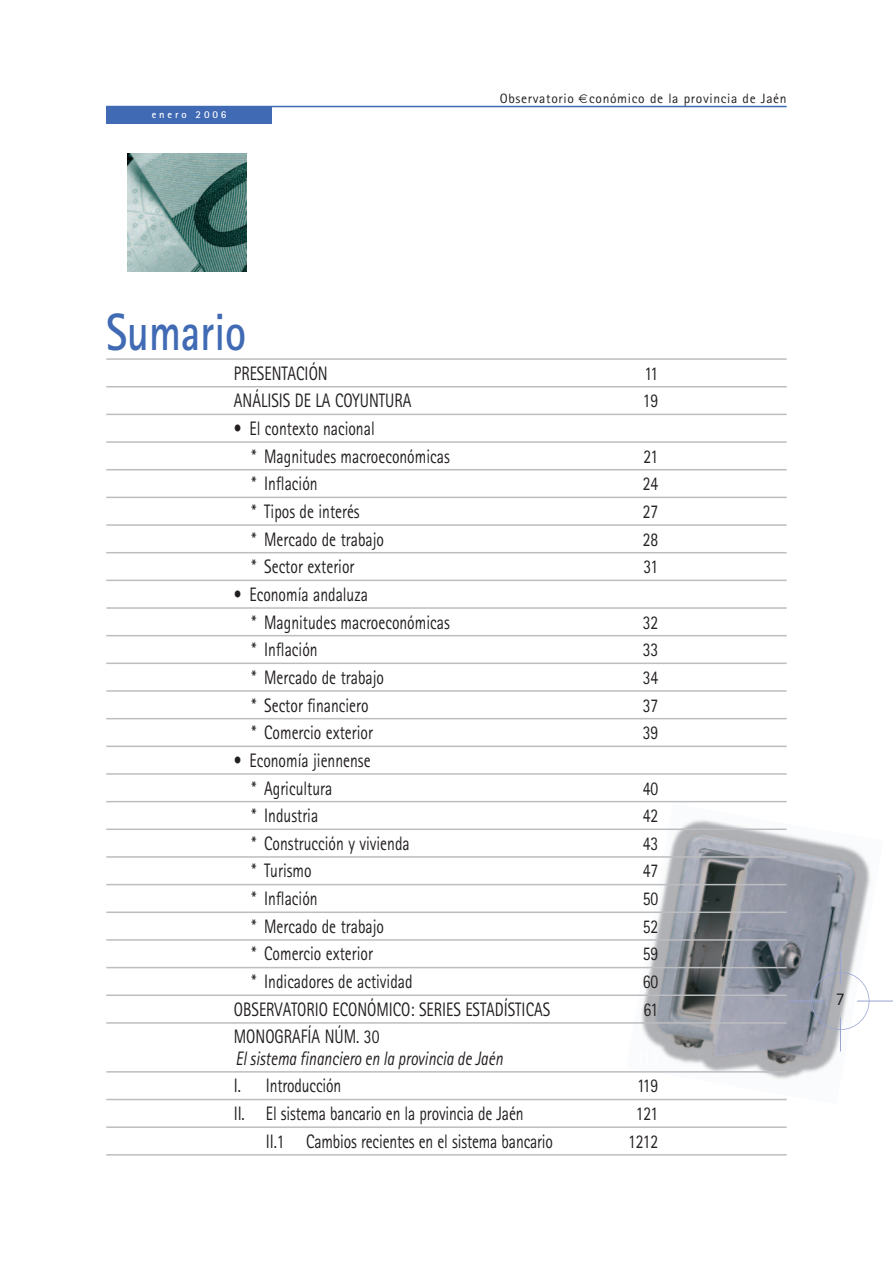
<style>
.page{position:relative;width:893px;height:1263px;background:#fff}
.page>*{position:absolute;margin:0;border:0;box-sizing:border-box;transform-origin:0 0}
.t1{font:700 52.5px "Rotis Sans Serif";color:#406ab4;scale:.8 1}
.t2{font:19.5px/27.6px "Rotis Sans Serif";color:#231f20;scale:.8 1}
.t3{font:italic 19.5px "Rotis Sans Serif";color:#231f20;scale:.8 1}
.t4{font:18px "Rotis Sans Serif";color:#231f20}
.t5{font:13.5px "Rotis Sans Serif";letter-spacing:.05em;color:#231f20}
.t6{font:700 10.5px "Rotis Sans Serif";letter-spacing:.27em;color:#fff}
.s1{font-family:"Charcoal"}
</style>
<div class="page">
<img style="left:627px;top:820px;width:256px;height:281px">
<div style="left:106px;top:107px;width:166px;height:17px;background:#406ab4"></div>
<hr style="left:106px;top:106px;width:681px;height:1px;background:#406ab4">
<div style="left:811px;top:972px;width:58px;height:58px;border:2px solid #98a4d3;border-radius:50%"></div>
<hr style="left:840px;top:1017px;width:1px;height:34px;background:#98a4d3">
<hr style="left:790px;top:1001px;width:34px;height:1px;background:#98a4d3">
<hr style="left:840px;top:950px;width:1px;height:34px;background:#98a4d3">
<hr style="left:857px;top:1001px;width:36px;height:1px;background:#98a4d3">
<img style="left:128px;top:153px;width:118px;height:119px">
<hr style="left:106px;top:358px;width:681px;height:2px;background:#bcbdc0">
<hr style="left:106px;top:386px;width:681px;height:1px;background:#bcbdc0">
<hr style="left:106px;top:414px;width:681px;height:1px;background:#bcbdc0">
<hr style="left:106px;top:441px;width:681px;height:2px;background:#bcbdc0">
<hr style="left:106px;top:469px;width:681px;height:1px;background:#bcbdc0">
<hr style="left:106px;top:497px;width:681px;height:1px;background:#bcbdc0">
<hr style="left:106px;top:524px;width:681px;height:2px;background:#bcbdc0">
<hr style="left:106px;top:552px;width:681px;height:1px;background:#bcbdc0">
<hr style="left:106px;top:580px;width:681px;height:1px;background:#bcbdc0">
<hr style="left:106px;top:607px;width:681px;height:2px;background:#bcbdc0">
<hr style="left:106px;top:635px;width:681px;height:1px;background:#bcbdc0">
<hr style="left:106px;top:663px;width:681px;height:1px;background:#bcbdc0">
<hr style="left:106px;top:690px;width:681px;height:2px;background:#bcbdc0">
<hr style="left:106px;top:718px;width:681px;height:1px;background:#bcbdc0">
<hr style="left:106px;top:745px;width:681px;height:2px;background:#bcbdc0">
<hr style="left:106px;top:773px;width:681px;height:2px;background:#bcbdc0">
<hr style="left:106px;top:801px;width:681px;height:1px;background:#bcbdc0">
<hr style="left:106px;top:828px;width:681px;height:2px;background:#bcbdc0">
<hr style="left:106px;top:856px;width:681px;height:2px;background:#bcbdc0">
<hr style="left:106px;top:884px;width:681px;height:1px;background:#bcbdc0">
<hr style="left:106px;top:911px;width:681px;height:2px;background:#bcbdc0">
<hr style="left:106px;top:939px;width:681px;height:2px;background:#bcbdc0">
<hr style="left:106px;top:967px;width:681px;height:1px;background:#bcbdc0">
<hr style="left:106px;top:994px;width:681px;height:2px;background:#bcbdc0">
<hr style="left:106px;top:1022px;width:681px;height:2px;background:#bcbdc0">
<hr style="left:106px;top:1071px;width:681px;height:1px;background:#bcbdc0">
<hr style="left:106px;top:1099px;width:681px;height:1px;background:#bcbdc0">
<hr style="left:106px;top:1126px;width:681px;height:2px;background:#bcbdc0">
<hr style="left:106px;top:1154px;width:681px;height:1px;background:#bcbdc0">
<p class="t6" style="left:152px;top:111px;width:76px">enero 2006</p>
<p class="t5" style="left:500px;top:94px;width:289px">Observatorio <span class="s1">€</span>conómico de la provincia de Jaén</p>
<h1 class="t1" style="left:106px;top:314px;width:176px">Sumario</h1>
<p class="t2" style="left:234px;top:361px;width:119px">PRESENTACIÓN</p>
<p class="t2" style="left:644px;top:361px;width:19px">11</p>
<p class="t2" style="left:234px;top:389px;width:224px">ANÁLISIS DE LA COYUNTURA</p>
<p class="t2" style="left:643px;top:389px;width:21px">19</p>
<p class="t2" style="left:251px;top:416px;width:249px;text-indent:-18px">• El contexto nacional<br>* Magnitudes macroeconómicas</p>
<p class="t2" style="left:643px;top:444px;width:20px">21</p>
<p class="t2" style="left:251px;top:472px;width:84px">* Inflación</p>
<p class="t2" style="left:643px;top:472px;width:21px">24</p>
<p class="t2" style="left:251px;top:499px;width:137px">* Tipos de interés</p>
<p class="t2" style="left:643px;top:499px;width:21px">27</p>
<p class="t2" style="left:251px;top:527px;width:167px">* Mercado de trabajo</p>
<p class="t2" style="left:643px;top:527px;width:21px">28</p>
<p class="t2" style="left:251px;top:555px;width:130px">* Sector exterior</p>
<p class="t2" style="left:643px;top:555px;width:20px">31</p>
<p class="t2" style="left:251px;top:582px;width:249px;text-indent:-18px">• Economía andaluza<br>* Magnitudes macroeconómicas</p>
<p class="t2" style="left:643px;top:610px;width:21px">32</p>
<p class="t2" style="left:251px;top:638px;width:84px">* Inflación</p>
<p class="t2" style="left:643px;top:638px;width:21px">33</p>
<p class="t2" style="left:251px;top:665px;width:167px">* Mercado de trabajo</p>
<p class="t2" style="left:643px;top:665px;width:21px">34</p>
<p class="t2" style="left:251px;top:693px;width:148px">* Sector financiero</p>
<p class="t2" style="left:643px;top:693px;width:21px">37</p>
<p class="t2" style="left:251px;top:721px;width:153px">* Comercio exterior</p>
<p class="t2" style="left:643px;top:721px;width:21px">39</p>
<p class="t2" style="left:251px;top:748px;width:150px;text-indent:-18px">• Economía jiennense * Agricultura</p>
<p class="t2" style="left:643px;top:776px;width:21px">40</p>
<p class="t2" style="left:251px;top:804px;width:85px">* Industria</p>
<p class="t2" style="left:643px;top:804px;width:21px">42</p>
<p class="t2" style="left:251px;top:831px;width:199px">* Construcción y vivienda</p>
<p class="t2" style="left:643px;top:831px;width:21px">43</p>
<p class="t2" style="left:251px;top:859px;width:77px">* Turismo</p>
<p class="t2" style="left:643px;top:859px;width:21px">47</p>
<p class="t2" style="left:251px;top:887px;width:84px">* Inflación</p>
<p class="t2" style="left:643px;top:887px;width:21px">50</p>
<p class="t2" style="left:251px;top:914px;width:167px">* Mercado de trabajo</p>
<p class="t2" style="left:643px;top:914px;width:21px">52</p>
<p class="t2" style="left:251px;top:942px;width:153px">* Comercio exterior</p>
<p class="t2" style="left:643px;top:942px;width:21px">59</p>
<p class="t2" style="left:251px;top:970px;width:203px">* Indicadores de actividad</p>
<p class="t2" style="left:643px;top:970px;width:21px">60</p>
<p class="t2" style="left:234px;top:997px;width:397px">OBSERVATORIO ECONÓMICO: SERIES ESTADÍSTICAS</p>
<p class="t2" style="left:643px;top:997px;width:20px">61</p>
<p class="t2" style="left:234px;top:1025px;width:183px">MONOGRAFÍA NÚM. 30</p>
<p class="t3" style="left:235px;top:1051px;width:336px">El sistema financiero en la provincia de Jaén</p>
<p class="t2" style="left:234px;top:1074px;width:136px">I. Introducción</p>
<p class="t2" style="left:637px;top:1074px;width:28px">119</p>
<p class="t2" style="left:234px;top:1101px;width:364px">II. El sistema bancario en la provincia de Jaén</p>
<p class="t2" style="left:636px;top:1101px;width:30px">121</p>
<p class="t2" style="left:266px;top:1129px;width:360px">II.1 Cambios recientes en el sistema bancario</p>
<p class="t2" style="left:628px;top:1129px;width:39px">1212</p>
<p class="t4" style="left:836px;top:993px;width:10px">7</p>
</div>
